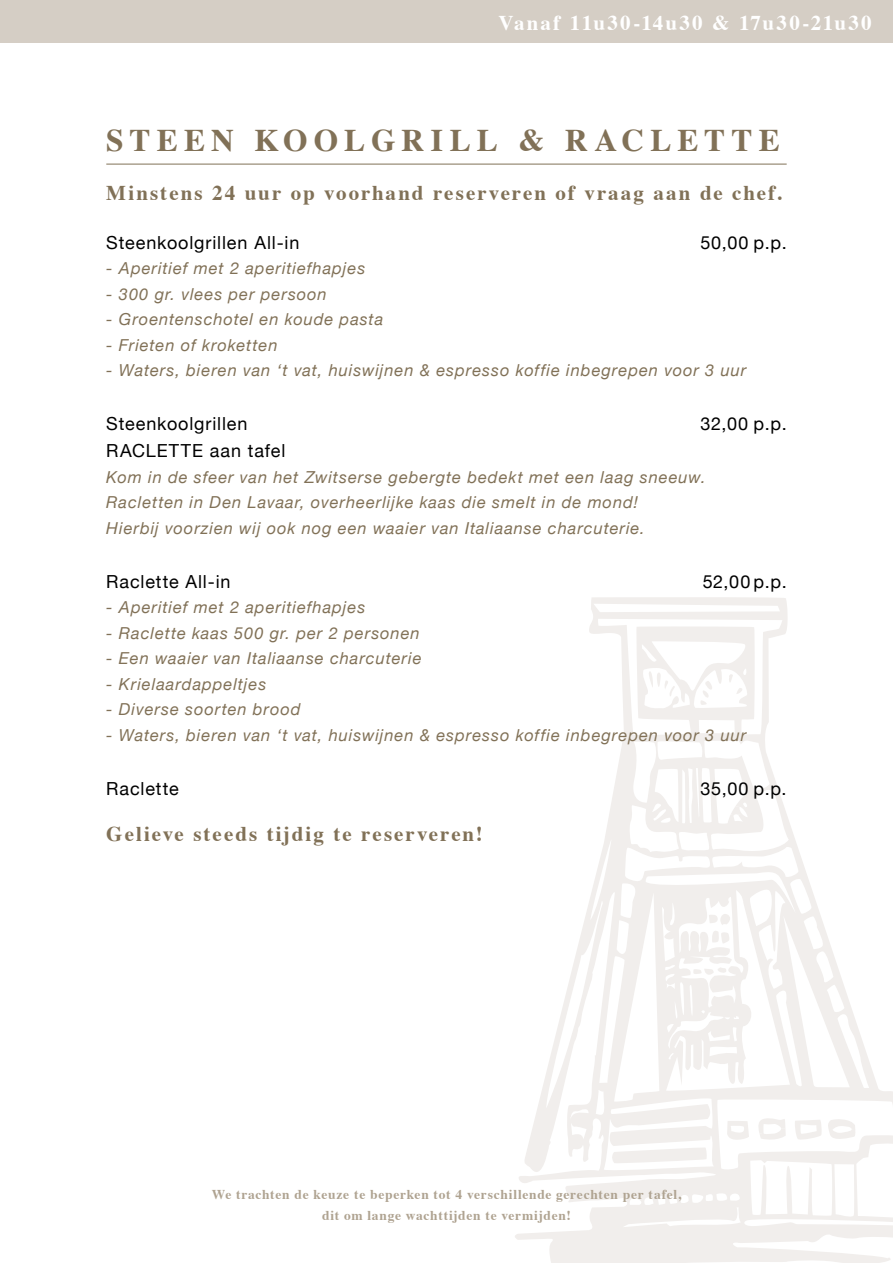
<style>
.page{position:relative;width:893px;height:1263px;background:#fff}
.page>*{position:absolute;margin:0;border:0;box-sizing:border-box;transform-origin:0 0}
.t1{font:700 31.5px "Times";letter-spacing:.195em;color:#817157}
.t2{font:700 21px "Times";letter-spacing:.095em;color:#817157}
.t3{font:700 21px "Times";letter-spacing:.105em;color:#fff}
.t4{font:18px "Helvetica Neue";letter-spacing:.05em;color:#000}
.t5{font:italic 16.5px/25.5px "Helvetica Neue";letter-spacing:.055em;color:#817157}
.t6{font:700 13.5px/21px "Times";letter-spacing:.055em;color:#afa391;text-align:center}
</style>
<div class="page">
<svg style="left:515px;top:597px;width:378px;height:666px"></svg>
<svg style="left:693px;top:954px;width:39px;height:24px"></svg>
<svg style="left:757px;top:1117px;width:29px;height:25px"></svg>
<svg style="left:700px;top:681px;width:12px;height:24px"></svg>
<svg style="left:728px;top:674px;width:16px;height:20px"></svg>
<svg style="left:648px;top:671px;width:32px;height:34px"></svg>
<svg style="left:794px;top:1118px;width:61px;height:25px"></svg>
<svg style="left:709px;top:912px;width:21px;height:31px"></svg>
<svg style="left:727px;top:1121px;width:22px;height:23px"></svg>
<hr style="left:106px;top:164px;width:681px;height:1px;background:#817157">
<div style="left:0;top:0;width:893px;height:43px;background:#d5cec5"></div>
<p class="t3" style="left:498px;top:3px;width:375px">Vanaf 11u30-14u30 &amp; 17u30-21u30</p>
<h1 class="t1" style="left:106px;top:110px;width:675px">STEEN KOOLGRILL &amp; RACLETTE</h1>
<p class="t2" style="left:106px;top:173px;width:677px">Minstens 24 uur op voorhand reserveren of vraag aan de chef.</p>
<p class="t4" style="left:106px;top:229px;width:195px">Steenkoolgrillen All-in</p>
<p class="t4" style="left:700px;top:229px;width:88px">50,00 p.p.</p>
<p class="t5" style="left:106px;top:257px;width:260px">- Aperitief met 2 aperitiefhapjes</p>
<p class="t5" style="left:106px;top:282px;width:222px">- 300 gr. vlees per persoon</p>
<p class="t5" style="left:106px;top:308px;width:278px">- Groentenschotel en koude pasta</p>
<p class="t5" style="left:106px;top:333px;width:173px">- Frieten of kroketten</p>
<p class="t5" style="left:106px;top:359px;width:641px">- Waters, bieren van ‘t vat, huiswijnen &amp; espresso koffie inbegrepen voor 3 uur</p>
<p class="t4" style="left:106px;top:411px;width:143px">Steenkoolgrillen</p>
<p class="t4" style="left:700px;top:411px;width:88px">32,00 p.p.</p>
<p class="t4" style="left:106px;top:438px;width:181px">RACLETTE aan tafel</p>
<p class="t5" style="left:106px;top:465px;width:601px">Kom in de sfeer van het Zwitserse gebergte bedekt met een laag sneeuw.<br>Racletten in Den Lavaar, overheerlijke kaas die smelt in de mond!<br>Hierbij voorzien wij ook nog een waaier van Italiaanse charcuterie.</p>
<p class="t4" style="left:106px;top:568px;width:126px">Raclette All-in</p>
<p class="t4" style="left:703px;top:568px;width:85px">52,00 p.p.</p>
<p class="t5" style="left:106px;top:596px;width:260px">- Aperitief met 2 aperitiefhapjes</p>
<p class="t5" style="left:106px;top:621px;width:315px">- Raclette kaas 500 gr. per 2 personen</p>
<p class="t5" style="left:106px;top:647px;width:317px">- Een waaier van Italiaanse charcuterie</p>
<p class="t5" style="left:106px;top:672px;width:161px">- Krielaardappeltjes</p>
<p class="t5" style="left:106px;top:698px;width:196px">- Diverse soorten brood</p>
<p class="t5" style="left:106px;top:723px;width:641px">- Waters, bieren van ‘t vat, huiswijnen &amp; espresso koffie inbegrepen voor 3 uur</p>
<p class="t4" style="left:106px;top:775px;width:74px">Raclette</p>
<p class="t4" style="left:700px;top:775px;width:88px">35,00 p.p.</p>
<p class="t2" style="left:106px;top:814px;width:378px">Gelieve steeds tijdig te reserveren!</p>
<p class="t6" style="left:212px;top:1183px;width:471px">We trachten de keuze te beperken tot 4 verschillende gerechten per tafel, dit om lange wachttijden te vermijden!</p>
</div>
